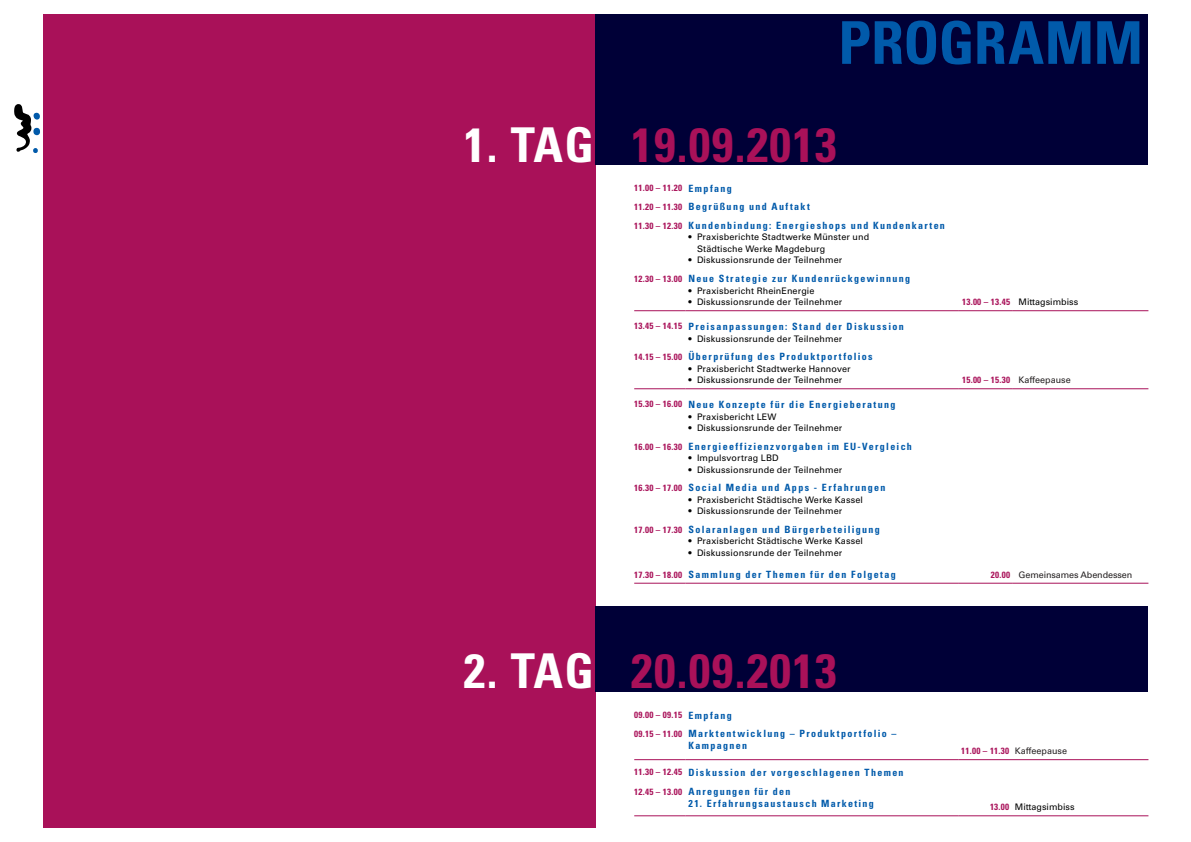
<style>
.page{position:relative;width:1191px;height:842px;background:#fff}
.page>*{position:absolute;margin:0;border:0;box-sizing:border-box;transform-origin:0 0}
.Beschriftung_blau{font:700 condensed 59px "Univers LT";letter-spacing:-.005em;color:#015aaa}
._1__Tag{font:700 condensed 48px "Univers LT";letter-spacing:.025em;color:#a91159}
.Neuer_Tagespunkt{font:700 condensed 10px "Univers LT";letter-spacing:.135em;color:#015aaa}
.Aufzählung_Dot{font:9px/11.5px "Univers LT";letter-spacing:.01em;color:#000}
.Uhrzeit_links{font:700 condensed 9px "Univers LT";letter-spacing:.025em;color:#a91159}
.Uhrzeit_rechts{font:700 condensed 9px "Univers LT";letter-spacing:.025em;color:#a91159}
.t1{font:9px "Univers LT";letter-spacing:-.01em;color:#231f20}
.s1{color:#fff}
</style>
<div class="page">
<div style="left:43px;top:14px;width:552px;height:814px;background:#a91159"></div>
<div style="left:595px;top:14px;width:553px;height:150px;background:#000037"></div>
<svg style="left:14px;top:104px;width:26px;height:49px"></svg>
<div style="left:595px;top:606px;width:553px;height:85px;background:#000037"></div>
<hr style="left:634px;top:759px;width:51px;height:1px;background:#a91159">
<hr style="left:685px;top:759px;width:273px;height:1px;background:#a91159">
<hr style="left:958px;top:759px;width:54px;height:1px;background:#a91159">
<hr style="left:1012px;top:759px;width:136px;height:1px;background:#a91159">
<hr style="left:634px;top:815px;width:51px;height:1px;background:#a91159">
<hr style="left:685px;top:815px;width:273px;height:1px;background:#a91159">
<hr style="left:958px;top:815px;width:54px;height:1px;background:#a91159">
<hr style="left:1012px;top:815px;width:136px;height:1px;background:#a91159">
<hr style="left:634px;top:583px;width:51px;height:1px;background:#a91159">
<hr style="left:685px;top:583px;width:273px;height:1px;background:#a91159">
<hr style="left:958px;top:583px;width:54px;height:1px;background:#a91159">
<hr style="left:1012px;top:583px;width:136px;height:1px;background:#a91159">
<hr style="left:634px;top:310px;width:51px;height:1px;background:#a91159">
<hr style="left:685px;top:310px;width:273px;height:1px;background:#a91159">
<hr style="left:958px;top:310px;width:54px;height:1px;background:#a91159">
<hr style="left:1012px;top:310px;width:136px;height:1px;background:#a91159">
<hr style="left:634px;top:388px;width:51px;height:1px;background:#a91159">
<hr style="left:685px;top:388px;width:273px;height:1px;background:#a91159">
<hr style="left:958px;top:388px;width:54px;height:1px;background:#a91159">
<hr style="left:1012px;top:388px;width:136px;height:1px;background:#a91159">
<p class="Beschriftung_blau" style="left:838px;top:7px;width:306px">PROGRAMM</p>
<p class="_1__Tag" style="left:464px;top:115px;width:374px"><span class="s1">1. TAG</span> 19.09.2013</p>
<p class="Uhrzeit_links" style="left:634px;top:183px;width:49px">11.00 – 11.20</p>
<p class="Neuer_Tagespunkt" style="left:688px;top:182px;width:45px">Empfang</p>
<p class="Uhrzeit_links" style="left:634px;top:201px;width:49px">11.20 – 11.30</p>
<p class="Neuer_Tagespunkt" style="left:688px;top:200px;width:123px">Begrüßung und Auftakt</p>
<p class="Uhrzeit_links" style="left:634px;top:220px;width:49px">11.30 – 12.30</p>
<p class="Neuer_Tagespunkt" style="left:688px;top:219px;width:258px">Kundenbindung: Energieshops und Kundenkarten</p>
<p class="Aufzählung_Dot" style="left:697px;top:232px;width:174px;text-indent:-9px">• Praxisberichte Stadtwerke Münster und<br>Städtische Werke Magdeburg</p>
<p class="Aufzählung_Dot" style="left:688px;top:255px;width:155px">• Diskussionsrunde der Teilnehmer</p>
<p class="Uhrzeit_links" style="left:634px;top:273px;width:49px">12.30 – 13.00</p>
<p class="Neuer_Tagespunkt" style="left:688px;top:272px;width:223px">Neue Strategie zur Kundenrückgewinnung</p>
<p class="Aufzählung_Dot" style="left:688px;top:285px;width:127px">• Praxisbericht RheinEnergie</p>
<p class="Aufzählung_Dot" style="left:688px;top:296px;width:155px">• Diskussionsrunde der Teilnehmer</p>
<p class="Uhrzeit_rechts" style="left:962px;top:296px;width:49px">13.00 – 13.45</p>
<p class="Aufzählung_Dot" style="left:1018px;top:296px;width:61px">Mittagsimbiss</p>
<p class="Uhrzeit_links" style="left:634px;top:320px;width:49px">13.45 – 14.15</p>
<p class="Neuer_Tagespunkt" style="left:688px;top:320px;width:217px">Preisanpassungen: Stand der Diskussion</p>
<p class="Aufzählung_Dot" style="left:688px;top:333px;width:155px">• Diskussionsrunde der Teilnehmer</p>
<p class="Uhrzeit_links" style="left:634px;top:351px;width:49px">14.15 – 15.00</p>
<p class="Neuer_Tagespunkt" style="left:688px;top:350px;width:186px">Überprüfung des Produktportfolios</p>
<p class="Aufzählung_Dot" style="left:688px;top:363px;width:164px">• Praxisbericht Stadtwerke Hannover</p>
<p class="Aufzählung_Dot" style="left:688px;top:374px;width:155px">• Diskussionsrunde der Teilnehmer</p>
<p class="Uhrzeit_rechts" style="left:962px;top:374px;width:49px">15.00 – 15.30</p>
<p class="t1" style="left:1018px;top:375px;width:54px">Kaffeepause</p>
<p class="Uhrzeit_links" style="left:634px;top:398px;width:49px">15.30 – 16.00</p>
<p class="Neuer_Tagespunkt" style="left:688px;top:398px;width:208px">Neue Konzepte für die Energieberatung</p>
<p class="Aufzählung_Dot" style="left:688px;top:411px;width:90px">• Praxisbericht LEW</p>
<p class="Aufzählung_Dot" style="left:688px;top:422px;width:155px">• Diskussionsrunde der Teilnehmer</p>
<p class="Uhrzeit_links" style="left:634px;top:441px;width:49px">16.00 – 16.30</p>
<p class="Neuer_Tagespunkt" style="left:688px;top:440px;width:225px">Energieeffizienzvorgaben im EU-Vergleich</p>
<p class="Aufzählung_Dot" style="left:688px;top:452px;width:92px">• Impulsvortrag LBD</p>
<p class="Aufzählung_Dot" style="left:688px;top:464px;width:155px">• Diskussionsrunde der Teilnehmer</p>
<p class="Uhrzeit_links" style="left:634px;top:482px;width:49px">16.30 – 17.00</p>
<p class="Neuer_Tagespunkt" style="left:688px;top:481px;width:198px">Social Media und Apps - Erfahrungen</p>
<p class="Aufzählung_Dot" style="left:688px;top:494px;width:176px">• Praxisbericht Städtische Werke Kassel</p>
<p class="Aufzählung_Dot" style="left:688px;top:505px;width:155px">• Diskussionsrunde der Teilnehmer</p>
<p class="Uhrzeit_links" style="left:634px;top:524px;width:49px">17.00 – 17.30</p>
<p class="Neuer_Tagespunkt" style="left:688px;top:523px;width:193px">Solaranlagen und Bürgerbeteiligung</p>
<p class="Aufzählung_Dot" style="left:688px;top:535px;width:176px">• Praxisbericht Städtische Werke Kassel</p>
<p class="Aufzählung_Dot" style="left:688px;top:547px;width:155px">• Diskussionsrunde der Teilnehmer</p>
<p class="Uhrzeit_links" style="left:634px;top:569px;width:49px">17.30 – 18.00</p>
<p class="Neuer_Tagespunkt" style="left:688px;top:568px;width:209px">Sammlung der Themen für den Folgetag</p>
<p class="Uhrzeit_rechts" style="left:991px;top:569px;width:21px">20.00</p>
<p class="t1" style="left:1018px;top:569px;width:115px">Gemeinsames Abendessen</p>
<p class="_1__Tag" style="left:464px;top:642px;width:374px"><span class="s1">2. TAG</span> 20.09.2013</p>
<p class="Uhrzeit_links" style="left:634px;top:710px;width:49px">09.00 – 09.15</p>
<p class="Neuer_Tagespunkt" style="left:688px;top:709px;width:45px">Empfang</p>
<p class="Uhrzeit_links" style="left:634px;top:728px;width:49px">09.15 – 11.00</p>
<p class="Neuer_Tagespunkt" style="left:688px;top:727px;width:210px">Marktentwicklung – Produktportfolio –</p>
<p class="Neuer_Tagespunkt" style="left:688px;top:739px;width:60px">Kampagnen</p>
<p class="Uhrzeit_rechts" style="left:961px;top:745px;width:49px">11.00 – 11.30</p>
<p class="t1" style="left:1014px;top:745px;width:54px">Kaffeepause</p>
<p class="Uhrzeit_links" style="left:634px;top:767px;width:49px">11.30 – 12.45</p>
<p class="Neuer_Tagespunkt" style="left:688px;top:766px;width:217px">Diskussion der vorgeschlagenen Themen</p>
<p class="Uhrzeit_links" style="left:634px;top:786px;width:49px">12.45 – 13.00</p>
<p class="Neuer_Tagespunkt" style="left:688px;top:785px;width:103px">Anregungen für den</p>
<p class="Neuer_Tagespunkt" style="left:688px;top:797px;width:187px">21. Erfahrungsaustausch Marketing</p>
<p class="Uhrzeit_rechts" style="left:990px;top:801px;width:21px">13.00</p>
<p class="Aufzählung_Dot" style="left:1014px;top:801px;width:61px">Mittagsimbiss</p>
</div>
